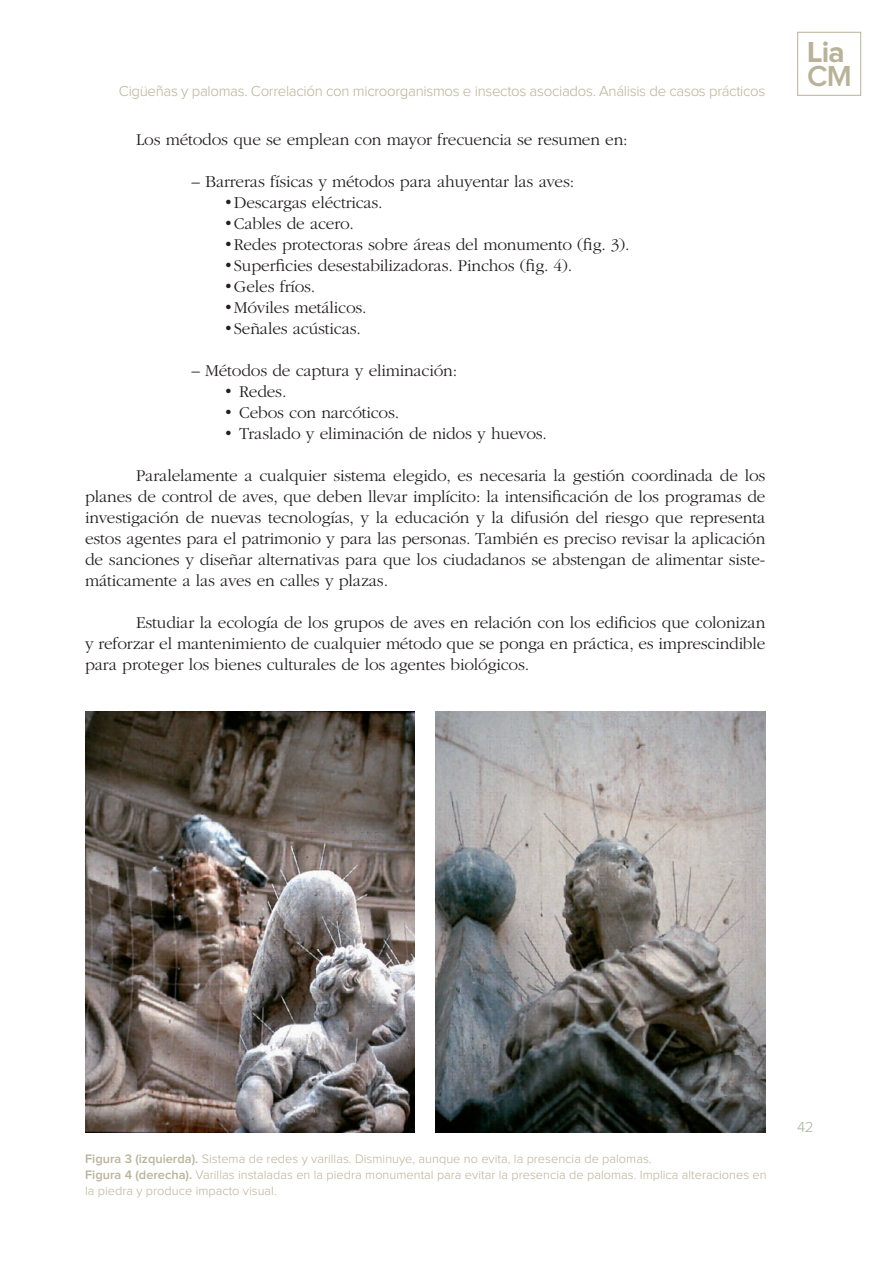
<style>
.page{position:relative;width:893px;height:1263px;background:#fff}
.page>*{position:absolute;margin:0;border:0;box-sizing:border-box;transform-origin:0 0}
.t1{font:700 30px "Proxima Nova";color:#b9b298}
.t2{font:600 30px "Proxima Nova";color:#b9b298}
.t3{font:300 17.25px/21px "ITC Garamond Std";letter-spacing:-.01em;color:#231f20;text-align:justify}
.t4{font:300 15px "Proxima Nova";letter-spacing:-.02em;color:#b9b298}
.t5{font:300 15px "Proxima Nova";color:#a1b69b}
.t6{font:300 12.75px/15.8px "Proxima Nova";color:#b9b298}
.s1{font-weight:600}
</style>
<div class="page">
<div style="left:797px;top:32px;width:64px;height:64px;border:1px solid #b9b298"></div>
<img style="left:85px;top:712px;width:330px;height:420px">
<img style="left:436px;top:712px;width:329px;height:420px">
<p class="t4" style="left:119px;top:84px;width:648px">Cigüeñas y palomas. Correlación con microorganismos e insectos asociados. Análisis de casos prácticos</p>
<p class="t3" style="left:136px;top:129px;width:493px">Los métodos que se emplean con mayor frecuencia se resumen en:</p>
<p class="t3" style="left:191px;top:171px;width:384px">– Barreras físicas y métodos para ahuyentar las aves:</p>
<p class="t3" style="left:223px;top:192px;width:161px">• Descargas eléctricas.</p>
<p class="t3" style="left:223px;top:213px;width:133px">• Cables de acero.</p>
<p class="t3" style="left:223px;top:234px;width:408px">• Redes protectoras sobre áreas del monumento (fig. 3).</p>
<p class="t3" style="left:223px;top:255px;width:351px">• Superficies desestabilizadoras. Pinchos (fig. 4).</p>
<p class="t3" style="left:223px;top:276px;width:94px">• Geles fríos.</p>
<p class="t3" style="left:223px;top:297px;width:145px">• Móviles metálicos.</p>
<p class="t3" style="left:223px;top:318px;width:139px">• Señales acústicas.</p>
<p class="t3" style="left:191px;top:360px;width:267px">– Métodos de captura y eliminación:</p>
<p class="t3" style="left:223px;top:381px;width:65px">• Redes.</p>
<p class="t3" style="left:223px;top:402px;width:178px">• Cebos con narcóticos.</p>
<p class="t3" style="left:223px;top:423px;width:326px">• Traslado y eliminación de nidos y huevos.</p>
<p class="t3" style="left:85px;top:465px;width:682px;text-indent:51px">Paralelamente a cualquier sistema elegido, es necesaria la gestión coordinada de los planes de control de aves, que deben llevar implícito: la intensificación de los programas de investigación de nuevas tecnologías, y la educación y la difusión del riesgo que representa estos agentes para el patrimonio y para las personas. También es preciso revisar la aplicación de sanciones y diseñar alternativas para que los ciudadanos se abstengan de alimentar siste&shy;máticamente a las aves en calles y plazas.</p>
<p class="t3" style="left:85px;top:612px;width:682px;text-indent:51px">Estudiar la ecología de los grupos de aves en relación con los edificios que colonizan y reforzar el mantenimiento de cualquier método que se ponga en práctica, es imprescindible para proteger los bienes culturales de los agentes biológicos.</p>
<h1 class="t1" style="left:807px;top:39px;width:39px">Lia</h1>
<h1 class="t2" style="left:807px;top:63px;width:46px">CM</h1>
<p class="t6" style="left:85px;top:1151px;width:683px"><span class="s1">Figura 3 (izquierda).</span> Sistema de redes y varillas. Disminuye, aunque no evita, la presencia de palomas.<br><span class="s1">Figura 4 (derecha).</span> Varillas instaladas en la piedra monumental para evitar la presencia de palomas. Implica alteraciones en la piedra y produce impacto visual.</p>
<p class="t5" style="left:797px;top:1120px;width:18px">42</p>
</div>
